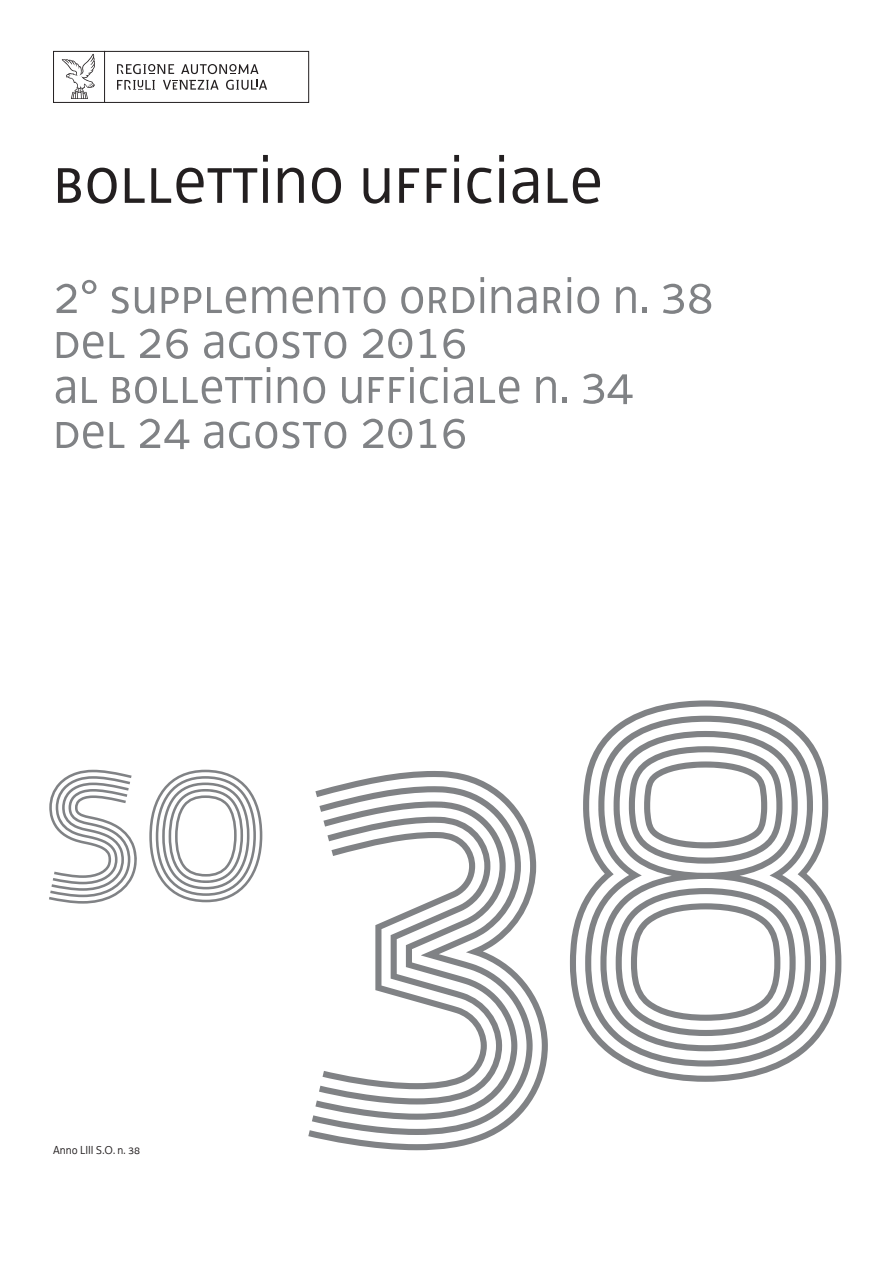
<style>
.page{position:relative;width:893px;height:1263px;background:#fff}
.page>*{position:absolute;margin:0;border:0;box-sizing:border-box;transform-origin:0 0}
.t1{font:72px "Decima UNI";color:#231f20}
.t2{font:54px/45px "Decima UNI";color:#808285}
.t3{font:12px "Decima WE";color:#231f20}
</style>
<div class="page">
<div style="left:53px;top:51px;width:52px;height:52px;border:1px solid #231f20"></div>
<div style="left:104px;top:51px;width:205px;height:52px;border:1px solid #231f20"></div>
<svg style="left:62px;top:54px;width:33px;height:45px"></svg>
<svg style="left:181px;top:64px;width:77px;height:10px"></svg>
<svg style="left:117px;top:64px;width:57px;height:10px"></svg>
<svg style="left:226px;top:80px;width:41px;height:10px"></svg>
<svg style="left:117px;top:80px;width:38px;height:10px"></svg>
<svg style="left:163px;top:80px;width:56px;height:10px"></svg>
<svg style="left:49px;top:770px;width:88px;height:134px"></svg>
<svg style="left:149px;top:769px;width:114px;height:134px"></svg>
<svg style="left:308px;top:771px;width:240px;height:379px"></svg>
<svg style="left:323px;top:832px;width:164px;height:257px"></svg>
<svg style="left:570px;top:700px;width:271px;height:382px"></svg>
<svg style="left:585px;top:716px;width:241px;height:350px"></svg>
<svg style="left:600px;top:731px;width:211px;height:320px"></svg>
<svg style="left:629px;top:746px;width:153px;height:118px"></svg>
<h1 class="t1" style="left:53px;top:137px;width:552px">BOLLETTINO UFFICIALE</h1>
<p class="t2" style="left:53px;top:273px;width:662px">2° sUPPLEmenTO ORDINARIO n. 38<br>DEL 26 agosto 2016<br>AL BOLLETTINO UFFICIALE N. 34<br>DEL 24 agosto 2016</p>
<p class="t3" style="left:53px;top:1142px;width:88px">Anno LIII S.O. n. 38</p>
</div>
